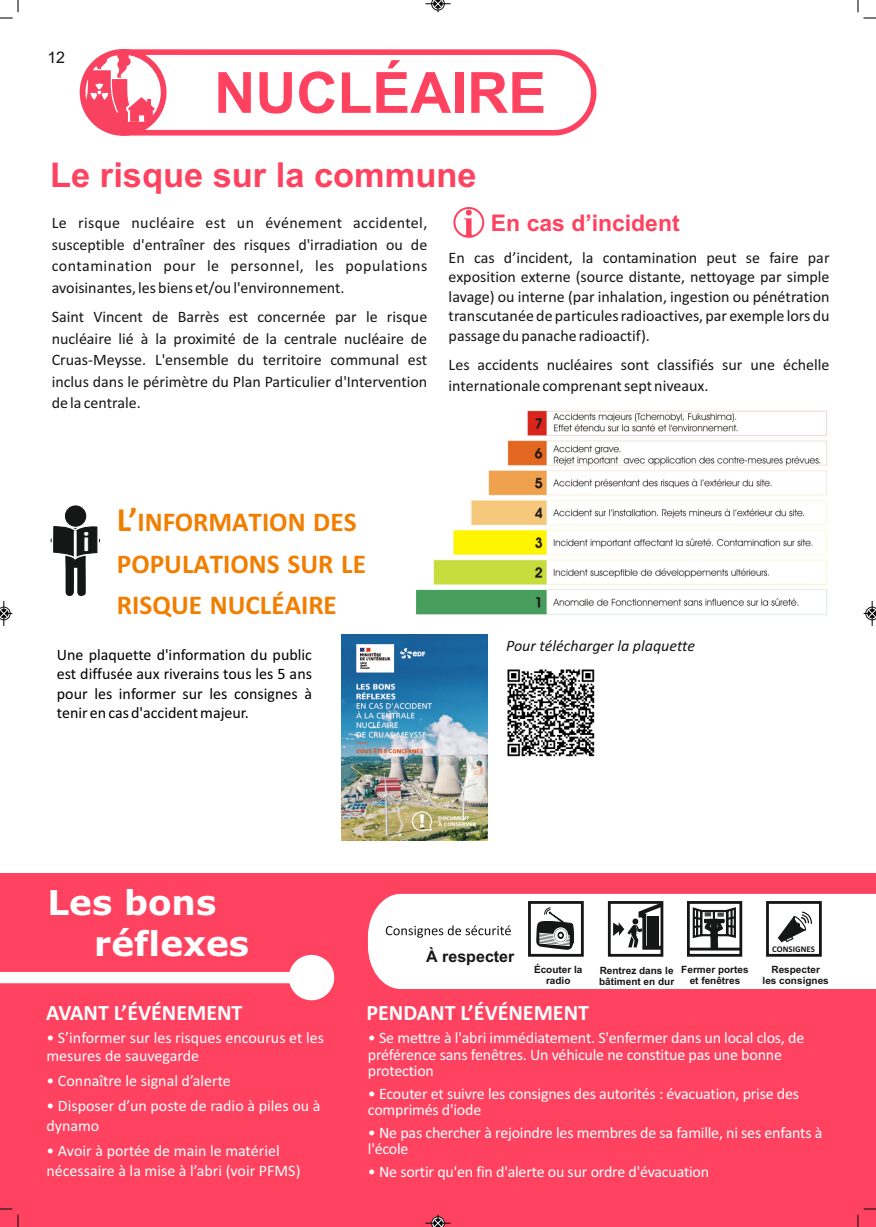
<style>
.page{position:relative;width:876px;height:1227px;background:#fff}
.page>*{position:absolute;margin:0;border:0;box-sizing:border-box;transform-origin:0 0}
.t1{font:700 56.8px "Arial";color:#fe425f}
.t2{font:700 34.4px "Arial";color:#fe425f}
.t3{font:700 34.2px/41.6px "Verdana";color:#fff}
.t4{font:700 28.6px "Calibri";color:#fff}
.t5{font:700 27.2px/41.6px "Calibri";color:#f27e00}
.t6{font:700 23px "Arial";color:#fe425f}
.t7{font:700 22px "Calibri";color:#fff}
.t8{font:16px/21.4px "Calibri";color:#151616;text-align:justify}
.t9{font:16px/16.6px "Calibri";letter-spacing:-.015em;color:#fff}
.t10{font:16px/19.6px "Calibri";color:#000;text-align:justify}
.t11{font:16px "Calibri";letter-spacing:.025em;color:#151616}
.t12{font:italic 16px "Calibri";color:#151616}
.t13{font:700 16px "Arial";color:#151616}
.t14{font:16px "Arial";color:#151616}
.t15{font:700 10px/11.2px "Arial";color:#151616;text-align:center}
.t16{font:700 8.8px "Calibri";color:#151616}
.s1{font-size:34px}
</style>
<div class="page">
<div style="left:0;top:873px;width:875px;height:354px;background:#fe425f"></div>
<svg style="left:0;top:955px;width:334px;height:45px"></svg>
<div style="left:367px;top:893px;width:508px;height:96px;background:#fff"></div>
<svg style="left:385px;top:925px;width:125px;height:12px"></svg>
<svg style="left:526px;top:893px;width:59px;height:65px;background:#afadad"></svg>
<svg style="left:685px;top:899px;width:58px;height:59px;background:#8d8e8e"></svg>
<svg style="left:606px;top:899px;width:61px;height:59px;background:#9b9c9c"></svg>
<svg style="left:764px;top:899px;width:58px;height:59px;background:#bcbcbc"></svg>
<div style="left:65px;top:505px;width:21px;height:22px;background:#151616;border:1px solid #151616;border-radius:50%"></div>
<svg style="left:50px;top:526px;width:51px;height:70px"></svg>
<hr style="left:74px;top:531px;width:3px;height:27px;background:#fff">
<svg style="left:463px;top:210px;width:9px;height:25px"></svg>
<div style="left:453px;top:207px;width:31px;height:31px;border:2px solid #fe425f;border-radius:50%"></div>
<img style="left:341px;top:634px;width:146px;height:206px">
<img style="left:507px;top:669px;width:88px;height:88px">
<img style="left:416px;top:410px;width:412px;height:205px">
<svg style="left:166px;top:49px;width:431px;height:87px"></svg>
<svg style="left:80px;top:49px;width:86px;height:87px"></svg>
<svg style="left:857px;top:0;width:18px;height:19px"></svg>
<svg style="left:0;top:0;width:19px;height:19px"></svg>
<svg style="left:857px;top:1208px;width:18px;height:19px"></svg>
<svg style="left:0;top:1208px;width:19px;height:19px"></svg>
<svg style="left:425px;top:1214px;width:25px;height:13px"></svg>
<svg style="left:0;top:601px;width:12px;height:25px"></svg>
<svg style="left:863px;top:601px;width:12px;height:25px"></svg>
<svg style="left:425px;top:0;width:25px;height:12px"></svg>
<p class="t14" style="left:47px;top:51px;width:19px">12</p>
<h1 class="t1" style="left:214px;top:71px;width:333px">NUCLÉAIRE</h1>
<h2 class="t2" style="left:50px;top:162px;width:427px">Le risque sur la commune</h2>
<p class="t11" style="left:52px;top:216px;width:377px">Le risque nucléaire est un événement accidentel,</p>
<h3 class="t6" style="left:490px;top:214px;width:190px">En cas d’incident</h3>
<p class="t8" style="left:52px;top:235px;width:377px">susceptible d'entraîner des risques d'irradiation ou de contamination pour le personnel, les populations avoisinantes, les biens et/ou l'environnement.</p>
<p class="t8" style="left:52px;top:307px;width:377px">Saint Vincent de Barrès est concernée par le risque nucléaire lié à la proximité de la centrale nucléaire de Cruas-Meysse. L'ensemble du territoire communal est inclus dans le périmètre du Plan Particulier d'Intervention de la centrale.</p>
<p class="t8" style="left:448px;top:249px;width:382px;line-height:19.6px">En cas d’incident, la contamination peut se faire par exposition externe (source distante, nettoyage par simple lavage) ou interne (par inhalation, ingestion ou pénétration transcutanée de particules radioactives, par exemple lors du passage du panache radioactif).</p>
<p class="t8" style="left:448px;top:355px;width:382px">Les accidents nucléaires sont classifiés sur une échelle internationale comprenant sept niveaux.</p>
<h3 class="t5" style="left:117px;top:503px;width:250px"><span class="s1">L’</span>INFORMATION DES<br>POPULATIONS SUR LE<br>RISQUE NUCLÉAIRE</h3>
<p class="t10" style="left:57px;top:646px;width:256px">Une plaquette d'information du public est diffusée aux riverains tous les 5 ans pour les informer sur les consignes à tenir en cas d'accident majeur.</p>
<h3 class="t4" style="left:83px;top:529px;width:9px">i</h3>
<p class="t12" style="left:506px;top:638px;width:190px">Pour télécharger la plaquette</p>
<h3 class="t3" style="left:94px;top:884px;width:156px;text-indent:-47px">Les bons réflexes</h3>
<p class="t13" style="left:426px;top:950px;width:90px">À respecter</p>
<p class="t16" style="left:771px;top:945px;width:44px">CONSIGNES</p>
<p class="t15" style="left:534px;top:964px;width:50px">Écouter la radio</p>
<p class="t15" style="left:681px;top:964px;width:69px">Fermer portes et fenêtres</p>
<p class="t15" style="left:762px;top:964px;width:68px">Respecter<br>les consignes</p>
<p class="t15" style="left:598px;top:965px;width:77px;text-align:left">Rentrez dans le bâtiment en dur</p>
<h3 class="t7" style="left:46px;top:1003px;width:198px">AVANT L’ÉVÉNEMENT</h3>
<p class="t9" style="left:46px;top:1030px;width:279px;line-height:17.6px">• S’informer sur les risques encourus et les mesures de sauvegarde</p>
<p class="t9" style="left:46px;top:1073px;width:186px">• Connaître le signal d’alerte</p>
<p class="t9" style="left:46px;top:1097px;width:275px;line-height:19.6px">• Disposer d’un poste de radio à piles ou à dynamo</p>
<p class="t9" style="left:46px;top:1142px;width:255px;line-height:19.6px">• Avoir à portée de main le matériel nécessaire à la mise à l’abri (voir PFMS)</p>
<h3 class="t7" style="left:366px;top:1003px;width:224px">PENDANT L’ÉVÉNEMENT</h3>
<p class="t9" style="left:368px;top:1030px;width:437px">• Se mettre à l'abri immédiatement. S'enfermer dans un local clos, de préférence sans fenêtres. Un véhicule ne constitue pas une bonne protection</p>
<p class="t9" style="left:368px;top:1086px;width:432px">• Ecouter et suivre les consignes des autorités : évacuation, prise des comprimés d'iode</p>
<p class="t9" style="left:368px;top:1125px;width:456px">• Ne pas chercher à rejoindre les membres de sa famille, ni ses enfants à l'école</p>
<p class="t9" style="left:368px;top:1164px;width:342px">• Ne sortir qu'en fin d'alerte ou sur ordre d'évacuation</p>
</div>
